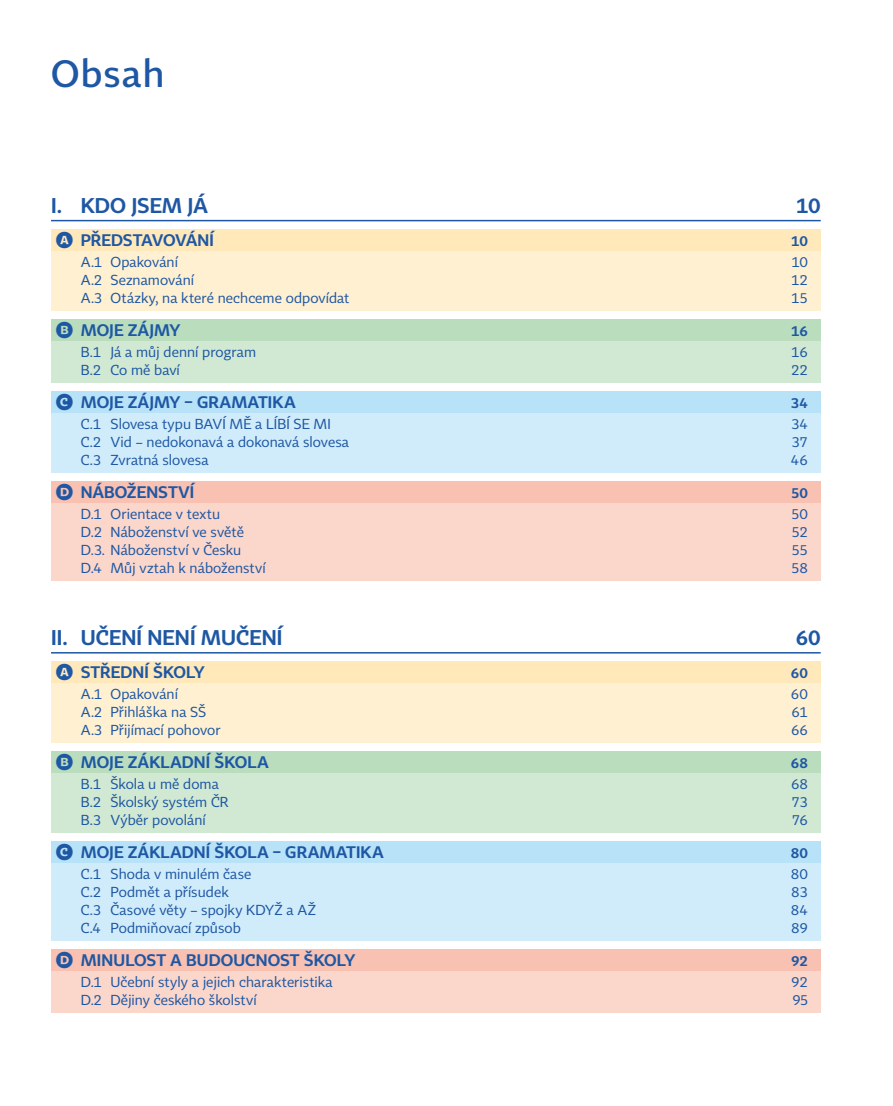
<style>
.page{position:relative;width:893px;height:1106px;background:#fff}
.page>*{position:absolute;margin:0;border:0;box-sizing:border-box;transform-origin:0 0}
.t1{font:500 37.5px "Tabac Sans";letter-spacing:.035em;color:#1e57a3}
.t2{font:600 21px "Tabac Sans";letter-spacing:.005em;color:#1e57a3}
.t3{font:600 16.5px "Tabac Sans";color:#1e57a3}
.t4{font:14.25px "Tabac Sans";letter-spacing:.005em;color:#1e57a3}
.t5{font:600 14.25px "Tabac Sans";letter-spacing:-.01em;color:#1e57a3}
.s1{font-size:22.5px}
</style>
<div class="page">
<hr style="left:51px;top:220px;width:770px;height:1px;background:#1e57a3">
<div style="left:51px;top:229px;width:770px;height:25px;background:#ffe9bb"></div>
<div style="left:51px;top:251px;width:770px;height:23px;background:#fff0d1"></div>
<div style="left:51px;top:269px;width:770px;height:23px;background:#fff0d1"></div>
<div style="left:51px;top:287px;width:770px;height:23px;background:#fff0d1"></div>
<div style="left:51px;top:319px;width:770px;height:25px;background:#baddbe"></div>
<div style="left:51px;top:341px;width:770px;height:23px;background:#d1e9d3"></div>
<div style="left:51px;top:359px;width:770px;height:23px;background:#d1e9d3"></div>
<div style="left:51px;top:391px;width:770px;height:25px;background:#b7e2f8"></div>
<div style="left:51px;top:413px;width:770px;height:23px;background:#d0ecfb"></div>
<div style="left:51px;top:431px;width:770px;height:23px;background:#d0ecfb"></div>
<div style="left:51px;top:449px;width:770px;height:23px;background:#d0ecfb"></div>
<div style="left:51px;top:481px;width:770px;height:25px;background:#f9c1b2"></div>
<div style="left:51px;top:503px;width:770px;height:23px;background:#fbd6ca"></div>
<div style="left:51px;top:521px;width:770px;height:23px;background:#fbd6ca"></div>
<div style="left:51px;top:539px;width:770px;height:23px;background:#fbd6ca"></div>
<div style="left:51px;top:557px;width:770px;height:23px;background:#fbd6ca"></div>
<hr style="left:51px;top:652px;width:770px;height:1px;background:#1e57a3">
<div style="left:51px;top:661px;width:770px;height:25px;background:#ffe9bb"></div>
<div style="left:51px;top:683px;width:770px;height:23px;background:#fff0d1"></div>
<div style="left:51px;top:701px;width:770px;height:23px;background:#fff0d1"></div>
<div style="left:51px;top:719px;width:770px;height:23px;background:#fff0d1"></div>
<div style="left:51px;top:751px;width:770px;height:25px;background:#baddbe"></div>
<div style="left:51px;top:773px;width:770px;height:23px;background:#d1e9d3"></div>
<div style="left:51px;top:791px;width:770px;height:23px;background:#d1e9d3"></div>
<div style="left:51px;top:809px;width:770px;height:23px;background:#d1e9d3"></div>
<div style="left:51px;top:841px;width:770px;height:25px;background:#b7e2f8"></div>
<div style="left:51px;top:863px;width:770px;height:23px;background:#d0ecfb"></div>
<div style="left:51px;top:881px;width:770px;height:23px;background:#d0ecfb"></div>
<div style="left:51px;top:899px;width:770px;height:23px;background:#d0ecfb"></div>
<div style="left:51px;top:917px;width:770px;height:23px;background:#d0ecfb"></div>
<div style="left:51px;top:949px;width:770px;height:25px;background:#f9c1b2"></div>
<div style="left:51px;top:971px;width:770px;height:23px;background:#fbd6ca"></div>
<div style="left:51px;top:989px;width:770px;height:23px;background:#fbd6ca"></div>
<h1 class="t1" style="left:51px;top:51px;width:115px">Obsah</h1>
<h2 class="t2" style="left:51px;top:193px;width:159px">I. KDO JSEM JÁ</h2>
<h2 class="t2" style="left:796px;top:193px;width:26px">10</h2>
<p class="t3" style="left:55px;top:230px;width:160px"><span class="s1">A</span> PŘEDSTAVOVÁNÍ</p>
<p class="t5" style="left:791px;top:232px;width:18px">10</p>
<p class="t4" style="left:81px;top:253px;width:99px">A.1 Opakování</p>
<p class="t4" style="left:791px;top:253px;width:18px">10</p>
<p class="t4" style="left:81px;top:271px;width:115px">A.2 Seznamování</p>
<p class="t4" style="left:791px;top:271px;width:18px">12</p>
<p class="t4" style="left:81px;top:289px;width:270px">A.3 Otázky, na které nechceme odpovídat</p>
<p class="t4" style="left:791px;top:289px;width:18px">15</p>
<p class="t3" style="left:55px;top:320px;width:127px"><span class="s1">B</span> MOJE ZÁJMY</p>
<p class="t5" style="left:791px;top:322px;width:18px">16</p>
<p class="t4" style="left:81px;top:343px;width:177px">B.1 Já a můj denní program</p>
<p class="t4" style="left:791px;top:343px;width:18px">16</p>
<p class="t4" style="left:81px;top:361px;width:101px">B.2 Co mě baví</p>
<p class="t4" style="left:791px;top:361px;width:18px">22</p>
<p class="t3" style="left:55px;top:392px;width:242px"><span class="s1">C</span> MOJE ZÁJMY – GRAMATIKA</p>
<p class="t5" style="left:791px;top:394px;width:19px">34</p>
<p class="t4" style="left:81px;top:415px;width:251px">C.1 Slovesa typu BAVÍ MĚ a LÍBÍ SE MI</p>
<p class="t4" style="left:791px;top:415px;width:18px">34</p>
<p class="t4" style="left:81px;top:433px;width:270px">C.2 Vid – nedokonavá a dokonavá slovesa</p>
<p class="t4" style="left:791px;top:433px;width:18px">37</p>
<p class="t4" style="left:81px;top:451px;width:129px">C.3 Zvratná slovesa</p>
<p class="t4" style="left:791px;top:451px;width:18px">46</p>
<p class="t3" style="left:55px;top:482px;width:141px"><span class="s1">D</span> NÁBOŽENSTVÍ</p>
<p class="t5" style="left:791px;top:484px;width:18px">50</p>
<p class="t4" style="left:81px;top:505px;width:141px">D.1 Orientace v textu</p>
<p class="t4" style="left:791px;top:505px;width:18px">50</p>
<p class="t4" style="left:81px;top:523px;width:165px">D.2 Náboženství ve světě</p>
<p class="t4" style="left:791px;top:523px;width:18px">52</p>
<p class="t4" style="left:81px;top:541px;width:162px">D.3. Náboženství v Česku</p>
<p class="t4" style="left:791px;top:541px;width:18px">55</p>
<p class="t4" style="left:81px;top:559px;width:186px">D.4 Můj vztah k náboženství</p>
<p class="t4" style="left:791px;top:559px;width:18px">58</p>
<h2 class="t2" style="left:51px;top:625px;width:233px">II. UČENÍ NENÍ MUČENÍ</h2>
<h2 class="t2" style="left:796px;top:625px;width:26px">60</h2>
<p class="t3" style="left:55px;top:662px;width:151px"><span class="s1">A</span> STŘEDNÍ ŠKOLY</p>
<p class="t5" style="left:791px;top:664px;width:19px">60</p>
<p class="t4" style="left:81px;top:685px;width:99px">A.1 Opakování</p>
<p class="t4" style="left:791px;top:685px;width:18px">60</p>
<p class="t4" style="left:81px;top:703px;width:127px">A.2 Přihláška na SŠ</p>
<p class="t4" style="left:791px;top:703px;width:18px">61</p>
<p class="t4" style="left:81px;top:721px;width:141px">A.3 Přijímací pohovor</p>
<p class="t4" style="left:791px;top:721px;width:18px">66</p>
<p class="t3" style="left:55px;top:752px;width:215px"><span class="s1">B</span> MOJE ZÁKLADNÍ ŠKOLA</p>
<p class="t5" style="left:791px;top:754px;width:19px">68</p>
<p class="t4" style="left:81px;top:775px;width:140px">B.1 Škola u mě doma</p>
<p class="t4" style="left:791px;top:775px;width:18px">68</p>
<p class="t4" style="left:81px;top:793px;width:149px">B.2 Školský systém ČR</p>
<p class="t4" style="left:791px;top:793px;width:18px">73</p>
<p class="t4" style="left:81px;top:811px;width:126px">B.3 Výběr povolání</p>
<p class="t4" style="left:792px;top:811px;width:18px">76</p>
<p class="t3" style="left:55px;top:842px;width:330px"><span class="s1">C</span> MOJE ZÁKLADNÍ ŠKOLA – GRAMATIKA</p>
<p class="t5" style="left:791px;top:844px;width:19px">80</p>
<p class="t4" style="left:81px;top:865px;width:172px">C.1 Shoda v minulém čase</p>
<p class="t4" style="left:791px;top:865px;width:18px">80</p>
<p class="t4" style="left:81px;top:883px;width:149px">C.2 Podmět a přísudek</p>
<p class="t4" style="left:791px;top:883px;width:18px">83</p>
<p class="t4" style="left:81px;top:901px;width:237px">C.3 Časové věty – spojky KDYŽ a AŽ</p>
<p class="t4" style="left:791px;top:901px;width:19px">84</p>
<p class="t4" style="left:81px;top:919px;width:161px">C.4 Podmiňovací způsob</p>
<p class="t4" style="left:791px;top:919px;width:18px">89</p>
<p class="t3" style="left:55px;top:950px;width:301px"><span class="s1">D</span> MINULOST A BUDOUCNOST ŠKOLY</p>
<p class="t5" style="left:791px;top:952px;width:18px">92</p>
<p class="t4" style="left:81px;top:973px;width:253px">D.1 Učební styly a jejich charakteristika</p>
<p class="t4" style="left:791px;top:973px;width:18px">92</p>
<p class="t4" style="left:81px;top:991px;width:177px">D.2 Dějiny českého školství</p>
<p class="t4" style="left:793px;top:991px;width:17px">95</p>
</div>
